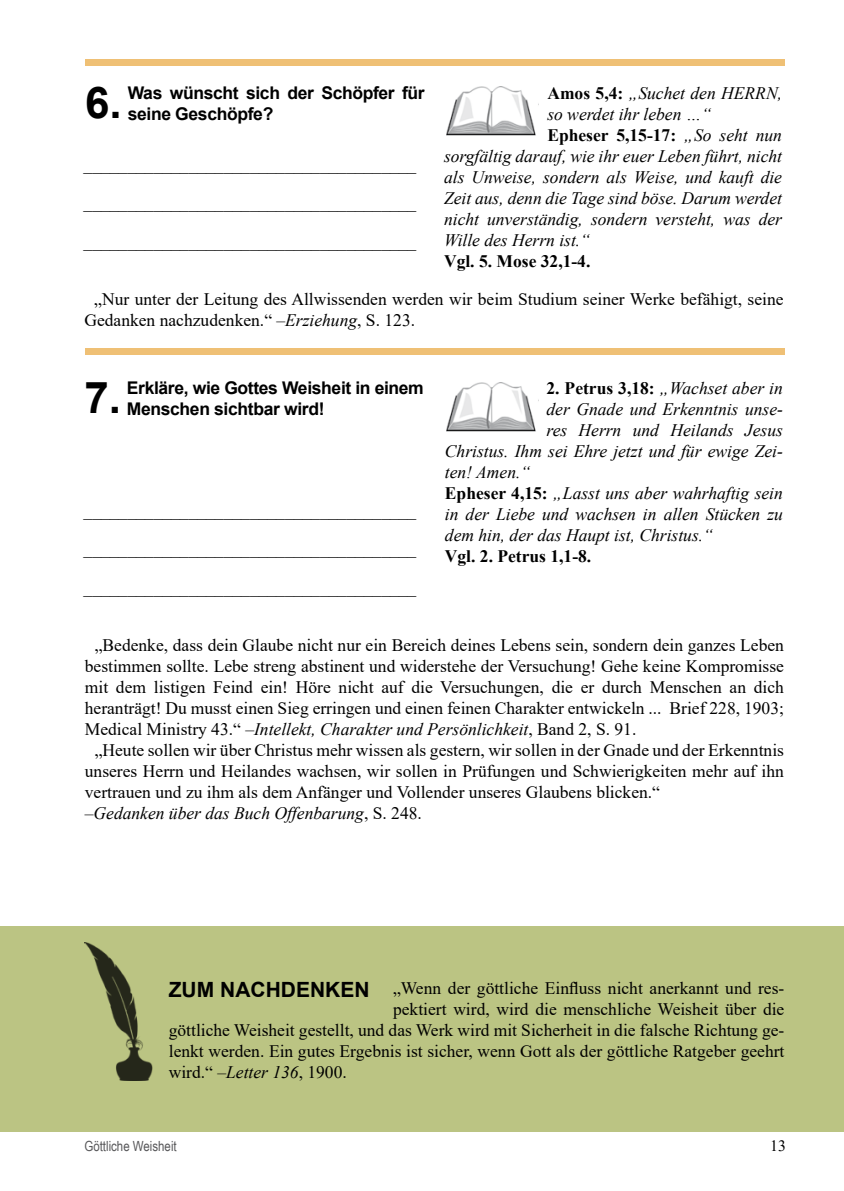
<style>
.page{position:relative;width:844px;height:1191px;background:#fff}
.page>*{position:absolute;margin:0;border:0;box-sizing:border-box;transform-origin:0 0}
.t1{font:700 43.75px "Arial";color:#000}
.t2{font:700 21px "Arial";color:#000}
.t3{font:17.5px/21px "Times New Roman";color:#000}
.t4{font:italic 17.5px "Times New Roman";color:#000}
.t5{font:700 17.5px "Arial";letter-spacing:-.02em;color:#000}
.t6{font:700 17.5px "Times New Roman";color:#000}
.t7{font:15.75px "Times New Roman";color:#000}
.t8{font:14px "Arial Narrow";color:#58585a}
.s1{font-weight:700;font-style:normal}
.s2{font-weight:400;font-style:italic}
.s3{font-style:italic}
.s4{font-style:normal}
</style>
<div class="page">
<div style="left:0;top:926px;width:843px;height:205px;background:#bbc483"></div>
<div style="left:85px;top:60px;width:699px;height:6px;background:#efc075"></div>
<img style="left:446px;top:86px;width:90px;height:50px">
<div style="left:85px;top:348px;width:699px;height:7px;background:#efc075"></div>
<img style="left:446px;top:382px;width:90px;height:50px">
<img style="left:84px;top:943px;width:69px;height:137px">
<p class="t5" style="left:128px;top:81px;width:298px">Was wünscht sich der Schöpfer für</p>
<p class="t4" style="left:547px;top:81px;width:236px"><span class="s1">Amos 5,4:</span> „Suchet den HERRN,</p>
<p class="t4" style="left:547px;top:102px;width:165px">so werdet ihr leben …“</p>
<p class="t6" style="left:547px;top:122px;width:236px">Epheser 5,15-17: <span class="s2">„So seht nun</span></p>
<p class="t4" style="left:444px;top:144px;width:339px">sorgfältig darauf, wie ihr euer Leben führt, nicht</p>
<p class="t4" style="left:444px;top:165px;width:339px">als Unweise, sondern als Weise, und kauft die</p>
<p class="t4" style="left:444px;top:186px;width:339px">Zeit aus, denn die Tage sind böse. Darum werdet</p>
<p class="t4" style="left:444px;top:207px;width:339px">nicht unverständig, sondern versteht, was der</p>
<p class="t4" style="left:444px;top:228px;width:147px">Wille des Herrn ist.“</p>
<p class="t6" style="left:444px;top:248px;width:148px">Vgl. 5. Mose 32,1-4.</p>
<p class="t3" style="left:84px;top:288px;width:700px;text-indent:10px">„Nur unter der Leitung des Allwissenden werden wir beim Studium seiner Werke befähigt, seine<br>Gedanken nachzudenken.“ –<span class="s3">Erziehung</span>, S. 123.</p>
<h1 class="t1" style="left:85px;top:72px;width:38px">6.</h1>
<p class="t5" style="left:128px;top:102px;width:147px">seine Geschöpfe?</p>
<p class="t3" style="left:84px;top:153px;width:334px">______________________________________</p>
<p class="t3" style="left:84px;top:191px;width:334px">______________________________________</p>
<p class="t3" style="left:84px;top:230px;width:334px">______________________________________</p>
<h1 class="t1" style="left:84px;top:367px;width:38px">7.</h1>
<p class="t5" style="left:127px;top:376px;width:298px">Erkläre, wie Gottes Weisheit in einem</p>
<p class="t5" style="left:127px;top:397px;width:199px">Menschen sichtbar wird!</p>
<p class="t3" style="left:84px;top:499px;width:334px">______________________________________</p>
<p class="t3" style="left:84px;top:537px;width:334px">______________________________________</p>
<p class="t3" style="left:84px;top:576px;width:334px">______________________________________</p>
<p class="t4" style="left:546px;top:376px;width:238px"><span class="s1">2. Petrus 3,18:</span> „Wachset aber in</p>
<p class="t4" style="left:546px;top:397px;width:238px">der Gnade und Erkenntnis unse-</p>
<p class="t4" style="left:546px;top:418px;width:238px">res Herrn und Heilands Jesus</p>
<p class="t4" style="left:445px;top:439px;width:339px">Christus. Ihm sei Ehre jetzt und für ewige Zei-</p>
<p class="t4" style="left:445px;top:460px;width:87px">ten! Amen.“</p>
<p class="t4" style="left:445px;top:481px;width:339px"><span class="s1">Epheser 4,15:</span> „Lasst uns aber wahrhaftig sein</p>
<p class="t4" style="left:445px;top:502px;width:339px">in der Liebe und wachsen in allen Stücken zu</p>
<p class="t4" style="left:445px;top:523px;width:269px">dem hin, der das Haupt ist, Christus.“</p>
<p class="t6" style="left:445px;top:543px;width:148px">Vgl. 2. Petrus 1,1-8.</p>
<p class="t3" style="left:95px;top:634px;width:690px">„Bedenke, dass dein Glaube nicht nur ein Bereich deines Lebens sein, sondern dein ganzes Leben</p>
<p class="t3" style="left:85px;top:655px;width:700px">bestimmen sollte. Lebe streng abstinent und widerstehe der Versuchung! Gehe keine Kompromisse</p>
<p class="t3" style="left:85px;top:676px;width:700px">mit dem listigen Feind ein! Höre nicht auf die Versuchungen, die er durch Menschen an dich</p>
<p class="t3" style="left:85px;top:697px;width:700px">heranträgt! Du musst einen Sieg erringen und einen feinen Charakter entwickeln ... Brief 228, 1903;</p>
<p class="t4" style="left:85px;top:717px;width:553px"><span class="s4">Medical Ministry 43.“ –</span>Intellekt, Charakter und Persönlichkeit<span class="s4">, Band 2, S. 91.</span></p>
<p class="t3" style="left:95px;top:739px;width:690px">„Heute sollen wir über Christus mehr wissen als gestern, wir sollen in der Gnade und der Erkenntnis</p>
<p class="t3" style="left:85px;top:760px;width:700px">unseres Herrn und Heilandes wachsen, wir sollen in Prüfungen und Schwierigkeiten mehr auf ihn</p>
<p class="t3" style="left:85px;top:781px;width:576px">vertrauen und zu ihm als dem Anfänger und Vollender unseres Glaubens blicken.“</p>
<p class="t4" style="left:85px;top:801px;width:338px"><span class="s4">–</span>Gedanken über das Buch Offenbarung<span class="s4">, S. 248.</span></p>
<p class="t3" style="left:393px;top:977px;width:393px">„Wenn der göttliche Einfluss nicht anerkannt und res-</p>
<p class="t3" style="left:393px;top:998px;width:393px">pektiert wird, wird die menschliche Weisheit über die</p>
<p class="t3" style="left:169px;top:1019px;width:617px">göttliche Weisheit gestellt, und das Werk wird mit Sicherheit in die falsche Richtung ge-</p>
<p class="t3" style="left:169px;top:1040px;width:617px">lenkt werden. Ein gutes Ergebnis ist sicher, wenn Gott als der göttliche Ratgeber geehrt</p>
<p class="t3" style="left:169px;top:1061px;width:179px">wird.“ –<span class="s3">Letter 136</span>, 1900.</p>
<p class="t2" style="left:169px;top:975px;width:202px">ZUM NACHDENKEN</p>
<p class="t8" style="left:84px;top:1135px;width:94px">Göttliche Weisheit</p>
<p class="t7" style="left:770px;top:1134px;width:17px">13</p>
</div>
